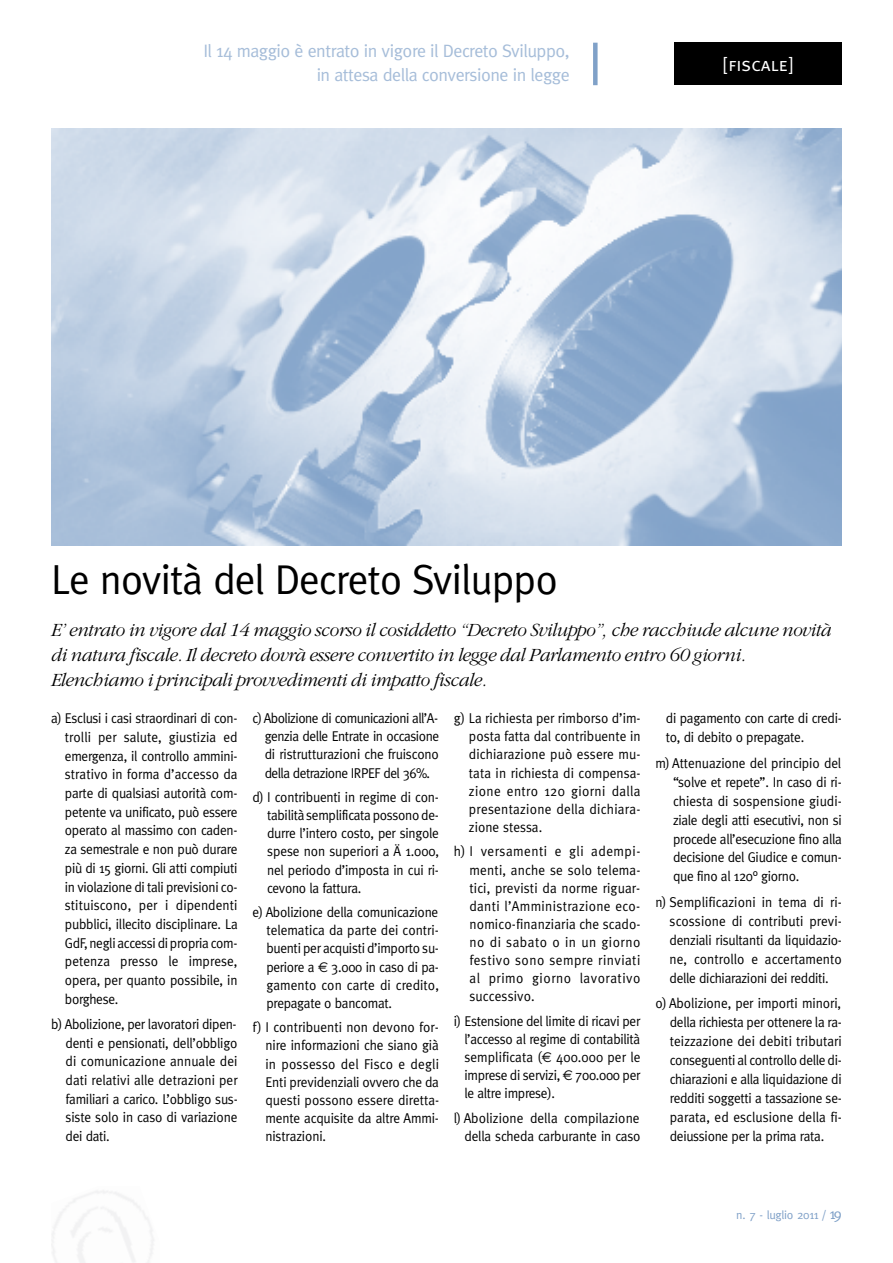
<style>
.page{position:relative;width:893px;height:1263px;background:#fff}
.page>*{position:absolute;margin:0;border:0;box-sizing:border-box;transform-origin:0 0}
.t1{font:42px "Meta";letter-spacing:-.02em;color:#000}
.t2{font:italic 300 19.35px/25.3px "Garamond LT";letter-spacing:-.02em;color:#000}
.t3{font:19.2px "Meta Caps";color:#fff}
.t4{font:18px/24px "Meta";letter-spacing:-.025em;color:#a6bdd9;text-align:right}
.t5{font:14.25px/18.1px "Meta";letter-spacing:-.01em;color:#000;text-align:justify;scale:.94 1}
.t6{font:12px "Meta";letter-spacing:-.025em;color:#80a1c8}
.s1{font-family:"Euro Sans"}
.s2{font-size:15px}
</style>
<div class="page">
<div style="left:674px;top:43px;width:168px;height:42px;background:#000"></div>
<div style="left:593px;top:43px;width:5px;height:42px;background:#80a1c8"></div>
<img style="left:51px;top:129px;width:791px;height:416px">
<p class="t4" style="left:203px;top:38px;width:368px">Il 14 maggio è entrato in vigore il Decreto Sviluppo, in attesa della conversione in legge</p>
<h3 class="t3" style="left:723px;top:53px;width:71px">[fiscale]</h3>
<h1 class="t1" style="left:51px;top:556px;width:509px">Le novità del Decreto Sviluppo</h1>
<p class="t2" style="left:51px;top:617px;width:782px">E’ entrato in vigore dal 14 maggio scorso il cosiddetto “Decreto Sviluppo”, che racchiude alcune novità di natura fiscale. Il decreto dovrà essere convertito in legge dal Parlamento entro 60 giorni.<br>Elenchiamo i principali provvedimenti di impatto fiscale.</p>
<p class="t5" style="left:65px;top:709px;width:185px;line-height:18.8px;text-indent:-14px">a) Esclusi i casi straordinari di con&shy;trolli per salute, giustizia ed emergenza, il controllo ammini&shy;strativo in forma d’accesso da parte di qualsiasi autorità com&shy;petente va unificato, può essere operato al massimo con caden&shy;za semestrale e non può durare più di 15 giorni. Gli atti compiuti in violazione di tali previsioni co&shy;stituiscono, per i dipendenti pubblici, illecito disciplinare. La GdF, negli accessi di propria com&shy;petenza presso le imprese, opera, per quanto possibile, in borghese.</p>
<p class="t5" style="left:66px;top:1014px;width:185px;line-height:18.8px;text-indent:-15px">b) Abolizione, per lavoratori dipen&shy;denti e pensionati, dell’obbligo di comunicazione annuale dei dati relativi alle detrazioni per familiari a carico. L’obbligo sus&shy;siste solo in caso di variazione dei dati.</p>
<p class="t5" style="left:265px;top:709px;width:187px;text-indent:-12px">c) Abolizione di comunicazioni all’A&shy;genzia delle Entrate in occasione di ristrutturazioni che fruiscono della detrazione IRPEF del 36%.</p>
<p class="t5" style="left:267px;top:788px;width:184px;text-indent:-15px">d) I contribuenti in regime di con&shy;tabilità semplificata possono de&shy;durre l’intero costo, per singole spese non superiori a Ä 1.000, nel periodo d’imposta in cui ri&shy;cevono la fattura.</p>
<p class="t5" style="left:266px;top:903px;width:185px;text-indent:-14px">e) Abolizione della comunicazione telematica da parte dei contri&shy;buenti per acquisti d’importo su&shy;periore a <span class="s1">€</span> 3.000 in caso di pa&shy;gamento con carte di credito, prepagate o bancomat.</p>
<p class="t5" style="left:265px;top:1018px;width:186px;text-indent:-13px">f) I contribuenti non devono for&shy;nire informazioni che siano già in possesso del Fisco e degli Enti previdenziali ovvero che da questi possono essere diretta&shy;mente acquisite da altre Ammi&shy;nistrazioni.</p>
<p class="t5" style="left:469px;top:709px;width:184px;text-indent:-15px">g) La richiesta per rimborso d’im&shy;posta fatta dal contribuente in dichiarazione può essere mu&shy;tata in richiesta di compensa&shy;zione entro 120 giorni dalla presentazione della dichiara&shy;zione stessa.</p>
<p class="t5" style="left:469px;top:842px;width:184px;text-indent:-16px">h) I versamenti e gli adempi&shy;menti, anche se solo telema&shy;tici, previsti da norme riguar&shy;danti l’Amministrazione eco&shy;nomico-finanziaria che scado&shy;no di sabato o in un giorno festivo sono sempre rinviati al primo giorno lavorativo successivo.</p>
<p class="t5" style="left:464px;top:1012px;width:189px;text-indent:-11px">i) Estensione del limite di ricavi per l’accesso al regime di contabilità semplificata (<span class="s1">€</span> 400.000 per le imprese di servizi, <span class="s1">€</span> 700.000 per le altre imprese).</p>
<p class="t5" style="left:454px;top:1109px;width:200px;text-align:right">l) Abolizione della compilazione della scheda carburante in caso</p>
<p class="t5" style="left:666px;top:708px;width:189px;line-height:19px">di pagamento con carte di credi&shy;to, di debito o prepagate.</p>
<p class="t5" style="left:673px;top:753px;width:181px;line-height:19px;text-indent:-18px">m) Attenuazione del principio del “solve et repete”. In caso di ri&shy;chiesta di sospensione giudi&shy;ziale degli atti esecutivi, non si procede all’esecuzione fino alla decisione del Giudice e comun&shy;que fino al 120° giorno.</p>
<p class="t5" style="left:670px;top:892px;width:185px;line-height:19px;text-indent:-14px">n) Semplificazioni in tema di ri&shy;scossione di contributi previ&shy;denziali risultanti da liquidazio&shy;ne, controllo e accertamento delle dichiarazioni dei redditi.</p>
<p class="t5" style="left:670px;top:993px;width:185px;line-height:19px;text-indent:-14px">o) Abolizione, per importi minori, della richiesta per ottenere la ra&shy;teizzazione dei debiti tributari conseguenti al controllo delle di&shy;chiarazioni e alla liquidazione di redditi soggetti a tassazione se&shy;parata, ed esclusione della fi&shy;deiussione per la prima rata.</p>
<p class="t6" style="left:736px;top:1208px;width:107px">n. 7 - luglio 2011 / <span class="s2">19</span></p>
</div>
